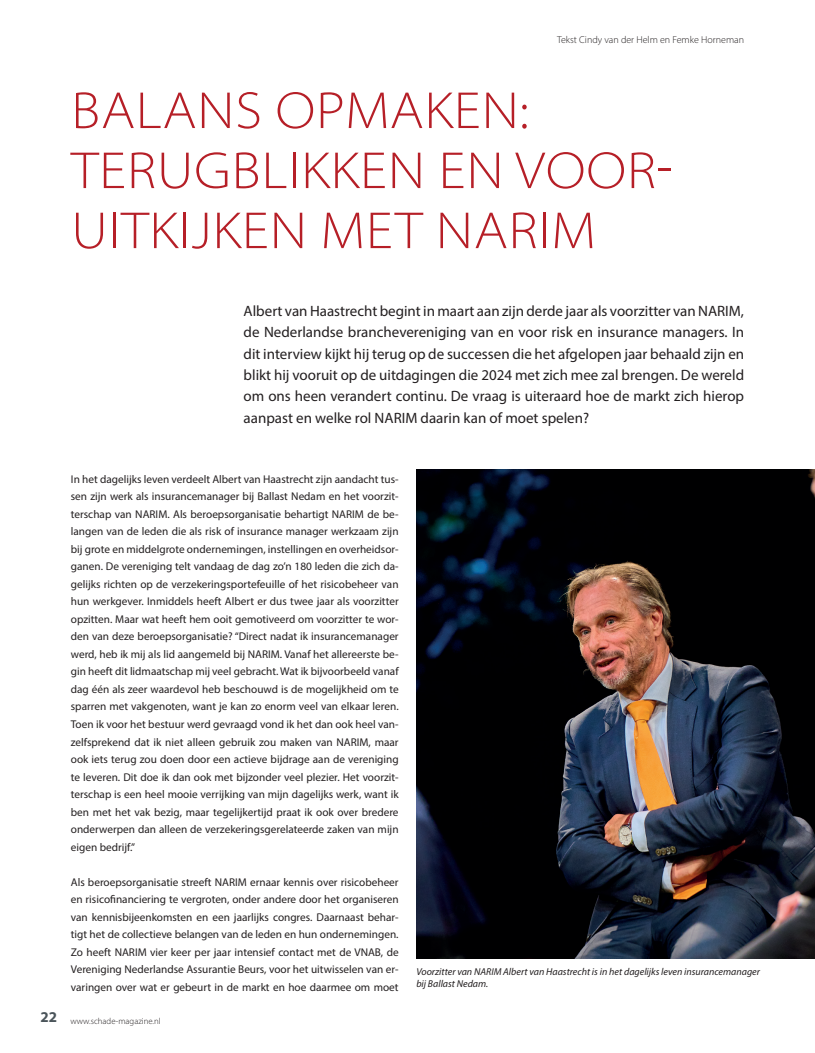
<style>
.page{position:relative;width:815px;height:1053px;background:#fff}
.page>*{position:absolute;margin:0;border:0;box-sizing:border-box;transform-origin:0 0}
.t1{font:300 semi-expanded 52.5px/60px "Myriad Pro";letter-spacing:.02em;color:#b61f27}
.t2{font:15px/21.2px "Myriad Pro";color:#231f20;text-align:justify}
.t3{font:11.25px/17.5px "Myriad Pro";color:#231f20;text-align:justify}
.t4{font:italic 10px/12px "Myriad Pro";color:#231f20}
.t5{font:300 10px "Myriad Pro";color:#231f20}
.t6{font:300 8.75px "Myriad Pro";color:#231f20}
</style>
<div class="page">
<img style="left:416px;top:469px;width:399px;height:489px">
<p class="t5" style="left:557px;top:34px;width:188px">Tekst Cindy van der Helm en Femke Horneman</p>
<h1 class="t1" style="left:71px;top:80px;width:603px">BALANS OPMAKEN:<br>TERUGBLIKKEN EN VOOR-<br>UITKIJKEN MET NARIM</h1>
<p class="t2" style="left:244px;top:300px;width:502px">Albert van Haastrecht begint in maart aan zijn derde jaar als voorzitter van NARIM, de Nederlandse branchevereniging van en voor risk en insurance managers. In dit interview kijkt hij terug op de successen die het afgelopen jaar behaald zijn en blikt hij vooruit op de uitdagingen die 2024 met zich mee zal brengen. De wereld om ons heen verandert continu. De vraag is uiteraard hoe de markt zich hierop aanpast en welke rol NARIM daarin kan of moet spelen?</p>
<p class="t3" style="left:71px;top:470px;width:329px">In het dagelijks leven verdeelt Albert van Haastrecht zijn aandacht tus&shy;sen zijn werk als insurancemanager bij Ballast Nedam en het voorzit&shy;terschap van NARIM. Als beroepsorganisatie behartigt NARIM de be&shy;langen van de leden die als risk of insurance manager werkzaam zijn bij grote en middelgrote ondernemingen, instellingen en overheidsor&shy;ganen. De vereniging telt vandaag de dag zo’n 180 leden die zich da&shy;gelijks richten op de verzekeringsportefeuille of het risicobeheer van hun werkgever. Inmiddels heeft Albert er dus twee jaar als voorzitter opzitten. Maar wat heeft hem ooit gemotiveerd om voorzitter te wor&shy;den van deze beroepsorganisatie? “Direct nadat ik insurancemanager werd, heb ik mij als lid aangemeld bij NARIM. Vanaf het allereerste be&shy;gin heeft dit lidmaatschap mij veel gebracht. Wat ik bijvoorbeeld vanaf dag één als zeer waardevol heb beschouwd is de mogelijkheid om te sparren met vakgenoten, want je kan zo enorm veel van elkaar leren.<br>Toen ik voor het bestuur werd gevraagd vond ik het dan ook heel van&shy;zelfsprekend dat ik niet alleen gebruik zou maken van NARIM, maar ook iets terug zou doen door een actieve bijdrage aan de vereniging te leveren. Dit doe ik dan ook met bijzonder veel plezier. Het voorzit&shy;terschap is een heel mooie verrijking van mijn dagelijks werk, want ik ben met het vak bezig, maar tegelijkertijd praat ik ook over bredere onderwerpen dan alleen de verzekeringsgerelateerde zaken van mijn eigen bedrijf.”</p>
<p class="t3" style="left:71px;top:872px;width:329px">Als beroepsorganisatie streeft NARIM ernaar kennis over risicobeheer en risicofinanciering te vergroten, onder andere door het organiseren van kennisbijeenkomsten en een jaarlijks congres. Daarnaast behar&shy;tigt het de collectieve belangen van de leden en hun ondernemingen.<br>Zo heeft NARIM vier keer per jaar intensief contact met de VNAB, de Vereniging Nederlandse Assurantie Beurs, voor het uitwisselen van er&shy;varingen over wat er gebeurt in de markt en hoe daarmee om moet</p>
<p class="t6" style="left:40px;top:1016px;width:122px"><sup>22</sup> www.schade-magazine.nl</p>
<p class="t4" style="left:416px;top:965px;width:345px">Voorzitter van NARIM Albert van Haastrecht is in het dagelijks leven insurancemanager bij Ballast Nedam.</p>
</div>
